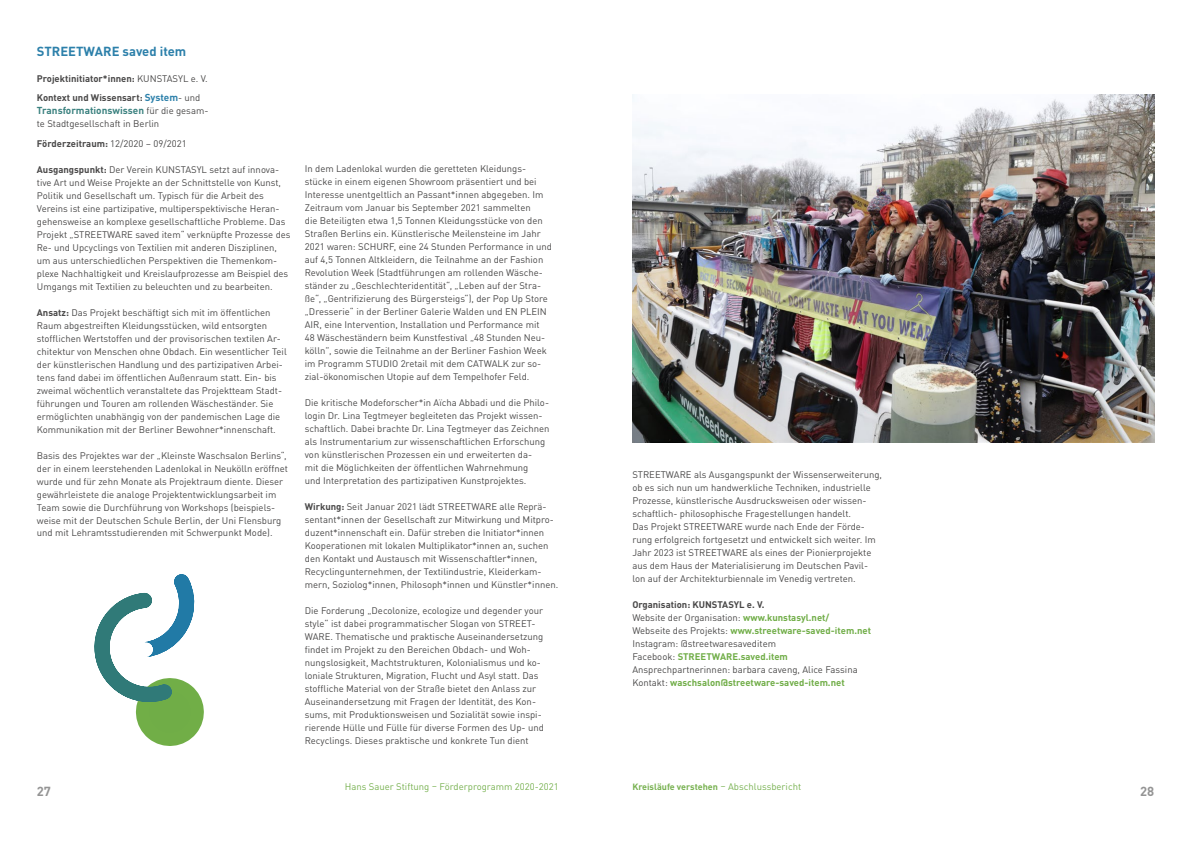
<style>
.page{position:relative;width:1191px;height:842px;background:#fff}
.page>*{position:absolute;margin:0;border:0;box-sizing:border-box;transform-origin:0 0}
.t1{font:700 13px "DINOT";color:#2c80aa}
.t2{font:700 13px "DINOT";color:#949494}
.t3{font:700 10px "DINOT";color:#3a817f}
.t4{font:9.5px/13px "DINOT";color:#494848}
.t5{font:700 9.5px/19.5px "DINOT";color:#494848}
.t6{font:9.5px "DINOT";color:#77b150}
.t7{font:700 9px "DINOT";color:#77b150}
.s1{font-weight:400}
.s2{font-size:10px;color:#2c80aa}
.s3{font-weight:400;font-size:9.5px;color:#494848}
.s4{font-weight:700}
.s5{font-weight:700;color:#70ad47}
.s6{font-weight:400;font-size:9.5px}
</style>
<div class="page">
<svg style="left:94px;top:574px;width:110px;height:172px"></svg>
<img style="left:632px;top:95px;width:522px;height:347px">
<h1 class="t1" style="left:37px;top:41px;width:151px">STREETWARE saved item</h1>
<p class="t5" style="left:37px;top:67px;width:172px">Projektinitiator*innen: <span class="s1">KUNSTASYL e. V.<br></span>Kontext und Wissensart: <span class="s2">System</span><span class="s1">- und</span></p>
<p class="t3" style="left:37px;top:103px;width:173px">Transformationswissen <span class="s3">für die gesam-</span></p>
<p class="t4" style="left:37px;top:113px;width:151px;line-height:19.5px">te Stadtgesellschaft in Berlin<br><span class="s4">Förderzeitraum:</span> 12/2020 – 09/2021</p>
<p class="t4" style="left:37px;top:162px;width:255px"><span class="s4">Ausgangspunkt:</span> Der Verein KUNSTASYL setzt auf innova&shy;tive Art und Weise Projekte an der Schnittstelle von Kunst, Politik und Gesellschaft um. Typisch für die Arbeit des Vereins ist eine partizipative, multiperspektivische Heran&shy;gehensweise an komplexe gesellschaftliche Probleme. Das Projekt „STREETWARE saved item“ verknüpfte Prozesse des Re- und Upcyclings von Textilien mit anderen Disziplinen, um aus unterschiedlichen Perspektiven die Themenkom&shy;plexe Nachhaltigkeit und Kreislaufprozesse am Beispiel des Umgangs mit Textilien zu beleuchten und zu bearbeiten.</p>
<p class="t4" style="left:37px;top:305px;width:251px"><span class="s4">Ansatz:</span> Das Projekt beschäftigt sich mit im öffentlichen Raum abgestreiften Kleidungsstücken, wild entsorgten stofflichen Wertstoffen und der provisorischen textilen Ar&shy;chitektur von Menschen ohne Obdach. Ein wesentlicher Teil der künstlerischen Handlung und des partizipativen Arbei&shy;tens fand dabei im öffentlichen Außenraum statt. Ein- bis zweimal wöchentlich veranstaltete das Projektteam Stadt&shy;führungen und Touren am rollenden Wäscheständer. Sie ermöglichten unabhängig von der pandemischen Lage die Kommunikation mit der Berliner Bewohner*innenschaft.</p>
<p class="t4" style="left:37px;top:448px;width:253px">Basis des Projektes war der „Kleinste Waschsalon Berlins“, der in einem leerstehenden Ladenlokal in Neukölln eröffnet wurde und für zehn Monate als Projektraum diente. Dieser gewährleistete die analoge Projektentwicklungsarbeit im Team sowie die Durchführung von Workshops (beispiels&shy;weise mit der Deutschen Schule Berlin, der Uni Flensburg und mit Lehramtsstudierenden mit Schwerpunkt Mode).</p>
<p class="t4" style="left:305px;top:162px;width:249px">In dem Ladenlokal wurden die geretteten Kleidungs&shy;stücke in einem eigenen Showroom präsentiert und bei Interesse unentgeltlich an Passant*innen abgegeben. Im Zeitraum vom Januar bis September 2021 sammelten<br>die Beteiligten etwa 1,5 Tonnen Kleidungsstücke von den Straßen Berlins ein. Künstlerische Meilensteine im Jahr 2021 waren: SCHURF, eine 24 Stunden Performance in und auf 4,5 Tonnen Altkleidern, die Teilnahme an der Fashion Revolution Week (Stadtführungen am rollenden Wäsche&shy;ständer zu „Geschlechteridentität“, „Leben auf der Stra&shy;ße“, „Gentrifizierung des Bürgersteigs“), der Pop Up Store „Dresserie“ in der Berliner Galerie Walden und EN PLEIN AIR, eine Intervention, Installation und Performance mit<br>48 Wäscheständern beim Kunstfestival „48 Stunden Neu&shy;kölln”, sowie die Teilnahme an der Berliner Fashion Week im Programm STUDIO 2retail mit dem CATWALK zur so&shy;zial-ökonomischen Utopie auf dem Tempelhofer Feld.</p>
<p class="t4" style="left:305px;top:396px;width:246px">Die kritische Modeforscher*in Aïcha Abbadi und die Philo&shy;login Dr. Lina Tegtmeyer begleiteten das Projekt wissen&shy;schaftlich. Dabei brachte Dr. Lina Tegtmeyer das Zeichnen als Instrumentarium zur wissenschaftlichen Erforschung von künstlerischen Prozessen ein und erweiterten da-<br>mit die Möglichkeiten der öffentlichen Wahrnehmung<br>und Interpretation des partizipativen Kunstprojektes.</p>
<p class="t4" style="left:305px;top:500px;width:255px"><span class="s4">Wirkung:</span> Seit Januar 2021 lädt STREETWARE alle Reprä&shy;sentant*innen der Gesellschaft zur Mitwirkung und Mitpro&shy;duzent*innenschaft ein. Dafür streben die Initiator*innen Kooperationen mit lokalen Multiplikator*innen an, suchen den Kontakt und Austausch mit Wissenschaftler*innen, Recyclingunternehmen, der Textilindustrie, Kleiderkam&shy;mern, Soziolog*innen, Philosoph*innen und Künstler*innen.</p>
<p class="t4" style="left:305px;top:604px;width:240px">Die Forderung „Decolonize, ecologize und degender your style“ ist dabei programmatischer Slogan von STREET-WARE. Thematische und praktische Auseinandersetzung findet im Projekt zu den Bereichen Obdach- und Woh&shy;nungslosigkeit, Machtstrukturen, Kolonialismus und ko&shy;loniale Strukturen, Migration, Flucht und Asyl statt. Das stoffliche Material von der Straße bietet den Anlass zur Auseinandersetzung mit Fragen der Identität, des Kon&shy;sums, mit Produktionsweisen und Sozialität sowie inspi&shy;rierende Hülle und Fülle für diverse Formen des Up- und Recyclings. Dieses praktische und konkrete Tun dient</p>
<p class="t4" style="left:632px;top:467px;width:251px">STREETWARE als Ausgangspunkt der Wissenserweiterung, ob es sich nun um handwerkliche Techniken, industrielle Prozesse, künstlerische Ausdrucksweisen oder wissen&shy;schaftlich- philosophische Fragestellungen handelt.<br>Das Projekt STREETWARE wurde nach Ende der Förde&shy;rung erfolgreich fortgesetzt und entwickelt sich weiter. Im Jahr 2023 ist STREETWARE als eines der Pionierprojekte aus dem Haus der Materialisierung im Deutschen Pavil&shy;lon auf der Architekturbiennale im Venedig vertreten.</p>
<p class="t4" style="left:632px;top:597px;width:240px"><span class="s4">Organisation: KUNSTASYL e. V.<br></span>Website der Organisation: <span class="s5">www.kunstasyl.net/<br></span>Webseite des Projekts: <span class="s5">www.streetware-saved-item.net </span>Instagram: @streetwaresaveditem<br>Facebook: <span class="s5">STREETWARE.saved.item </span>Ansprechpartnerinnen: barbara caveng, Alice Fassina Kontakt: <span class="s5">waschsalon@streetware-saved-item.net</span></p>
<p class="t6" style="left:345px;top:779px;width:215px">Hans Sauer Stiftung – Förderprogramm 2020-2021</p>
<p class="t7" style="left:632px;top:780px;width:170px">Kreisläufe verstehen <span class="s6">– Abschlussbericht</span></p>
<h1 class="t2" style="left:37px;top:781px;width:16px">27</h1>
<h1 class="t2" style="left:1140px;top:781px;width:16px">28</h1>
</div>
